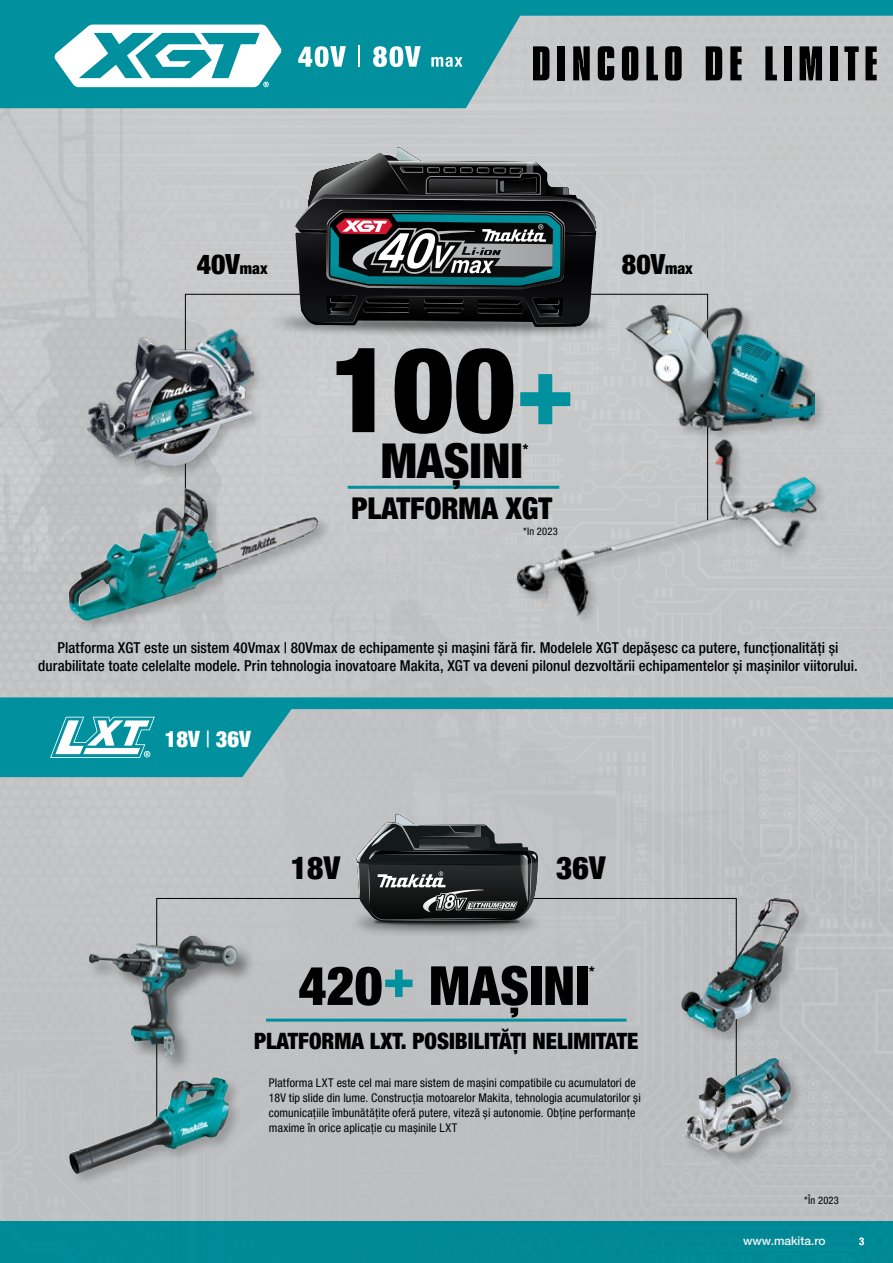
<style>
.page{position:relative;width:893px;height:1263px;background:#fff}
.page>*{position:absolute;margin:0;border:0;box-sizing:border-box;transform-origin:0 0}
.t1{font:900 condensed 118.5px "Helvetica Neue LT Pro";color:#000}
.t2{font:900 condensed 54px "Helvetica Neue LT Pro";color:#000}
.t3{font:700 51px "Compacta Com";letter-spacing:.1em;color:#000}
.t4{font:900 condensed 48px "Helvetica Neue LT Pro";color:#000}
.t5{font:900 condensed 31.5px "Helvetica Neue LT Pro";color:#000}
.t6{font:900 condensed 30px "Helvetica Neue LT Pro";color:#000}
.t7{font:900 condensed 27.75px "Helvetica Neue LT Pro";color:#000}
.t8{font:900 condensed 22.5px "Helvetica Neue LT Pro";color:#000}
.t9{font:900 condensed 22.5px "Helvetica Neue LT Pro";color:#fff}
.t10{font:500 condensed 15px/18px "Helvetica Neue LT Pro";letter-spacing:.005em;color:#000;text-align:center}
.t11{font:900 condensed 14.1px "Helvetica Neue LT Pro";color:#000;scale:.96 1}
.t12{font:900 condensed 13.5px "Helvetica Neue LT Pro";color:#000}
.t13{font:condensed 12px/15px "Helvetica Neue LT Pro";letter-spacing:.01em;color:#000}
.t14{font:500 12px "Helvetica Neue LT Pro";color:#fff}
.t15{font:condensed 10.5px "Helvetica Neue LT Pro";letter-spacing:.025em;color:#000}
.t16{font:500 condensed 10.5px "Helvetica Neue LT Pro";color:#00909e}
.s1{font-size:15.75px}
.s2{font-size:99px;color:#00909e}
.s3{font-weight:400}
.s4{color:#00909e}
.s5{color:#fff}
</style>
<div class="page">
<img style="left:0;top:108px;width:893px;height:1155px">
<img style="left:250px;top:301px;width:384px;height:47px">
<svg style="left:295px;top:147px;width:301px;height:180px;background:#444c4e"></svg>
<div style="left:341px;top:899px;width:211px;height:47px;background:#c0c1c3"></div>
<img style="left:356px;top:901px;width:181px;height:41px">
<svg style="left:357px;top:814px;width:181px;height:108px;background:#4c4f4f"></svg>
<hr style="left:348px;top:486px;width:211px;height:3px;background:#00909e">
<hr style="left:266px;top:1019px;width:360px;height:3px;background:#00909e">
<div style="left:87px;top:933px;width:169px;height:141px;background:#000;opacity:.4"></div>
<img style="left:89px;top:936px;width:149px;height:120px">
<svg style="left:0;top:697px;width:893px;height:80px;background:#7bb0b6"></svg>
<svg style="left:50px;top:717px;width:105px;height:41px"></svg>
<svg style="left:0;top:0;width:893px;height:108px;background:#5ba9b1"></svg>
<svg style="left:55px;top:25px;width:226px;height:62px"></svg>
<svg style="left:298px;top:46px;width:48px;height:21px"></svg>
<hr style="left:358px;top:46px;width:2px;height:21px;background:#fff">
<svg style="left:373px;top:46px;width:48px;height:21px"></svg>
<svg style="left:431px;top:57px;width:31px;height:10px"></svg>
<div style="left:86px;top:328px;width:181px;height:152px;background:#000;opacity:.2"></div>
<img style="left:88px;top:330px;width:165px;height:137px">
<div style="left:67px;top:486px;width:265px;height:148px;background:#000;opacity:.2"></div>
<img style="left:69px;top:488px;width:171px;height:133px">
<div style="left:67px;top:1076px;width:176px;height:111px;background:#000;opacity:.2"></div>
<img style="left:69px;top:1078px;width:158px;height:96px">
<div style="left:681px;top:1056px;width:123px;height:112px;background:#000;opacity:.2"></div>
<img style="left:682px;top:1058px;width:100px;height:96px">
<div style="left:679px;top:896px;width:133px;height:149px;background:#000;opacity:.2"></div>
<img style="left:681px;top:898px;width:94px;height:109px">
<img style="left:515px;top:421px;width:312px;height:217px">
<div style="left:625px;top:303px;width:203px;height:141px;background:#000;opacity:.2"></div>
<img style="left:618px;top:304px;width:196px;height:127px">
<h3 class="t3" style="left:531px;top:36px;width:348px">DINCOLO DE LIMITE</h3>
<h3 class="t7" style="left:197px;top:247px;width:72px">40V<span class="s1">max</span></h3>
<h3 class="t7" style="left:622px;top:247px;width:72px">80V<span class="s1">max</span></h3>
<h1 class="t1" style="left:331px;top:319px;width:246px">100<span class="s2">+</span></h1>
<h3 class="t4" style="left:381px;top:433px;width:144px">MAȘINI</h3>
<p class="t11" style="left:523px;top:441px;width:7px">*</p>
<h3 class="t6" style="left:351px;top:490px;width:203px">PLATFORMA XGT</h3>
<p class="t15" style="left:523px;top:525px;width:36px">*In 2023</p>
<p class="t10" style="left:38px;top:638px;width:821px">Platforma XGT este un sistem 40Vmax | 80Vmax de echipamente și mașini fără fir. Modelele XGT depășesc ca putere, funcționalități și durabilitate toate celelalte modele. Prin tehnologia inovatoare Makita, XGT va deveni pilonul dezvoltării echipamentelor și mașinilor viitorului.</p>
<h3 class="t9" style="left:165px;top:726px;width:87px">18V <span class="s3">|</span> 36V</h3>
<h3 class="t5" style="left:291px;top:849px;width:51px">18V</h3>
<h3 class="t5" style="left:556px;top:849px;width:51px">36V</h3>
<h2 class="t2" style="left:298px;top:953px;width:292px">420<span class="s4">+</span> MAȘINI</h2>
<p class="t12" style="left:589px;top:963px;width:7px">*</p>
<h3 class="t8" style="left:254px;top:1028px;width:386px">PLATFORMA LXT. POSIBILITĂȚI NELIMITATE</h3>
<p class="t13" style="left:269px;top:1075px;width:373px">Platforma LXT este cel mai mare sistem de mașini compatibile cu acumulatori de 18V tip slide din lume. Construcția motoarelor Makita, tehnologia acumulatorilor și comunicațiile îmbunătățite oferă putere, viteză și autonomie. Obține performanțe maxime în orice aplicație cu mașinile LXT</p>
<p class="t15" style="left:804px;top:1194px;width:36px">*În 2023</p>
<p class="t14" style="left:743px;top:1234px;width:84px">www.makita.ro</p>
<p class="t16" style="left:849px;top:1235px;width:16px">| <span class="s5">3</span></p>
</div>
